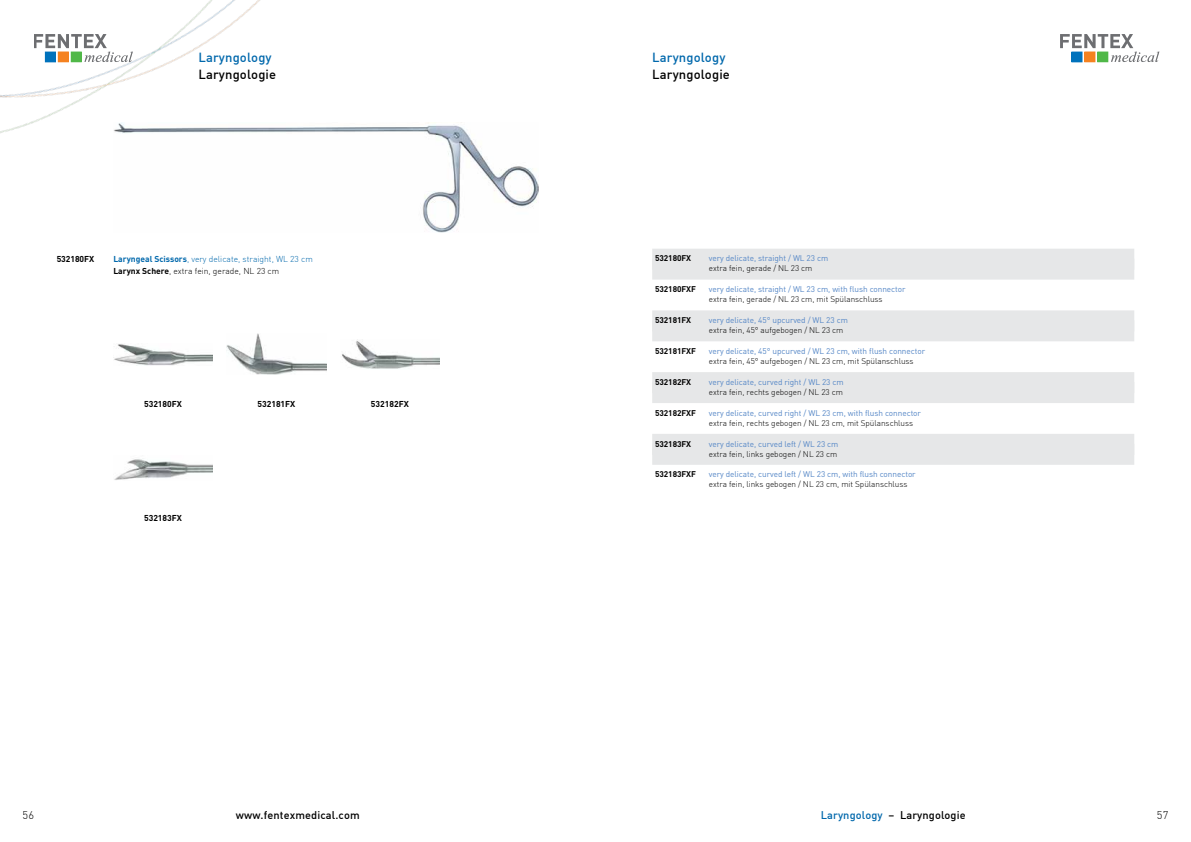
<style>
.page{position:relative;width:1191px;height:842px;background:#fff}
.page>*{position:absolute;margin:0;border:0;box-sizing:border-box;transform-origin:0 0}
.t1{font:500 13px "DIN";letter-spacing:.01em;color:#000}
.t2{font:500 13px "DIN";letter-spacing:.01em;color:#0068ac}
.t3{font:500 11px "DIN";letter-spacing:.01em;color:#000}
.t4{font:300 11px "DIN";color:#000}
.t5{font:300 8.5px/12px "DIN";color:#0068ac}
.t6{font:700 8.5px "DIN Pro";color:#000}
.t7{font:8.2px "DIN Pro";letter-spacing:-.005em;color:#5486c6}
.t8{font:300 8.2px "DIN";letter-spacing:-.005em;color:#000}
.t9{font:700 8.2px "DIN Pro";letter-spacing:-.005em;color:#000}
.s1{font-family:"DIN Pro";font-weight:700}
.s2{font-family:"DIN Pro";font-weight:700;color:#000}
.s3{color:#000}
.s4{color:#0068ac}
</style>
<div class="page">
<img style="left:0;top:0;width:260px;height:133px">
<svg style="left:34px;top:34px;width:99px;height:28px"></svg>
<div style="left:45px;top:52px;width:10px;height:10px;background:#0072bc"></div>
<div style="left:58px;top:52px;width:10px;height:10px;background:#f58220"></div>
<div style="left:71px;top:52px;width:10px;height:10px;background:#50b848"></div>
<svg style="left:1060px;top:34px;width:99px;height:28px"></svg>
<div style="left:1072px;top:52px;width:10px;height:10px;background:#0072bc"></div>
<div style="left:1084px;top:52px;width:11px;height:10px;background:#f58220"></div>
<div style="left:1097px;top:52px;width:10px;height:10px;background:#50b848"></div>
<img style="left:113px;top:122px;width:426px;height:110px">
<div style="left:652px;top:249px;width:482px;height:21px;background:#e6e7e8"></div>
<div style="left:652px;top:259px;width:482px;height:21px;background:#e6e7e8"></div>
<div style="left:652px;top:310px;width:482px;height:21px;background:#e6e7e8"></div>
<div style="left:652px;top:320px;width:482px;height:21px;background:#e6e7e8"></div>
<div style="left:652px;top:372px;width:482px;height:21px;background:#e6e7e8"></div>
<div style="left:652px;top:382px;width:482px;height:21px;background:#e6e7e8"></div>
<div style="left:652px;top:434px;width:482px;height:21px;background:#e6e7e8"></div>
<div style="left:652px;top:444px;width:482px;height:21px;background:#e6e7e8"></div>
<img style="left:113px;top:344px;width:100px;height:21px">
<img style="left:227px;top:334px;width:99px;height:41px">
<img style="left:342px;top:339px;width:97px;height:30px">
<img style="left:114px;top:459px;width:99px;height:21px">
<h1 class="t2" style="left:198px;top:49px;width:75px">Laryngology</h1>
<h1 class="t1" style="left:198px;top:66px;width:79px">Laryngologie</h1>
<h1 class="t2" style="left:652px;top:49px;width:75px">Laryngology</h1>
<h1 class="t1" style="left:652px;top:66px;width:79px">Laryngologie</h1>
<p class="t6" style="left:57px;top:251px;width:39px">532180FX</p>
<p class="t5" style="left:113px;top:252px;width:201px"><span class="s1">Laryngeal Scissors</span>, very delicate, straight, WL 23 cm<br><span class="s2">Larynx Schere</span><span class="s3">, extra fein, gerade, NL 23 cm</span></p>
<p class="t9" style="left:655px;top:252px;width:38px">532180FX</p>
<p class="t7" style="left:709px;top:252px;width:121px">very delicate, straight / WL 23 cm</p>
<p class="t8" style="left:709px;top:263px;width:105px">extra fein, gerade / NL 23 cm</p>
<p class="t6" style="left:144px;top:397px;width:39px">532180FX</p>
<p class="t6" style="left:257px;top:397px;width:39px">532181FX</p>
<p class="t6" style="left:371px;top:397px;width:39px">532182FX</p>
<p class="t6" style="left:144px;top:510px;width:39px">532183FX</p>
<p class="t9" style="left:655px;top:282px;width:43px">532180FXF</p>
<p class="t7" style="left:709px;top:283px;width:198px">very delicate, straight / WL 23 cm, with flush connector</p>
<p class="t8" style="left:709px;top:294px;width:175px">extra fein, gerade / NL 23 cm, mit Spülanschluss</p>
<p class="t9" style="left:655px;top:313px;width:38px">532181FX</p>
<p class="t7" style="left:709px;top:314px;width:140px">very delicate, 45° upcurved / WL 23 cm</p>
<p class="t8" style="left:709px;top:325px;width:136px">extra fein, 45° aufgebogen / NL 23 cm</p>
<p class="t9" style="left:655px;top:344px;width:43px">532181FXF</p>
<p class="t7" style="left:709px;top:345px;width:218px">very delicate, 45° upcurved / WL 23 cm, with flush connector</p>
<p class="t8" style="left:709px;top:356px;width:206px">extra fein, 45° aufgebogen / NL 23 cm, mit Spülanschluss</p>
<p class="t9" style="left:655px;top:375px;width:38px">532182FX</p>
<p class="t7" style="left:709px;top:375px;width:136px">very delicate, curved right / WL 23 cm</p>
<p class="t8" style="left:709px;top:387px;width:135px">extra fein, rechts gebogen / NL 23 cm</p>
<p class="t9" style="left:655px;top:406px;width:43px">532182FXF</p>
<p class="t7" style="left:709px;top:406px;width:214px">very delicate, curved right / WL 23 cm, with flush connector</p>
<p class="t8" style="left:709px;top:418px;width:206px">extra fein, rechts gebogen / NL 23 cm, mit Spülanschluss</p>
<p class="t9" style="left:655px;top:437px;width:38px">532183FX</p>
<p class="t7" style="left:709px;top:437px;width:131px">very delicate, curved left / WL 23 cm</p>
<p class="t8" style="left:709px;top:448px;width:130px">extra fein, links gebogen / NL 23 cm</p>
<p class="t9" style="left:655px;top:468px;width:43px">532183FXF</p>
<p class="t7" style="left:709px;top:468px;width:208px">very delicate, curved left / WL 23 cm, with flush connector</p>
<p class="t8" style="left:709px;top:479px;width:200px">extra fein, links gebogen / NL 23 cm, mit Spülanschluss</p>
<h2 class="t4" style="left:23px;top:808px;width:13px">56</h2>
<h2 class="t3" style="left:236px;top:808px;width:125px">www.fentexmedical.com</h2>
<h2 class="t3" style="left:820px;top:808px;width:146px"><span class="s4">Laryngology</span> – Laryngologie</h2>
<h2 class="t4" style="left:1156px;top:808px;width:13px">57</h2>
</div>
